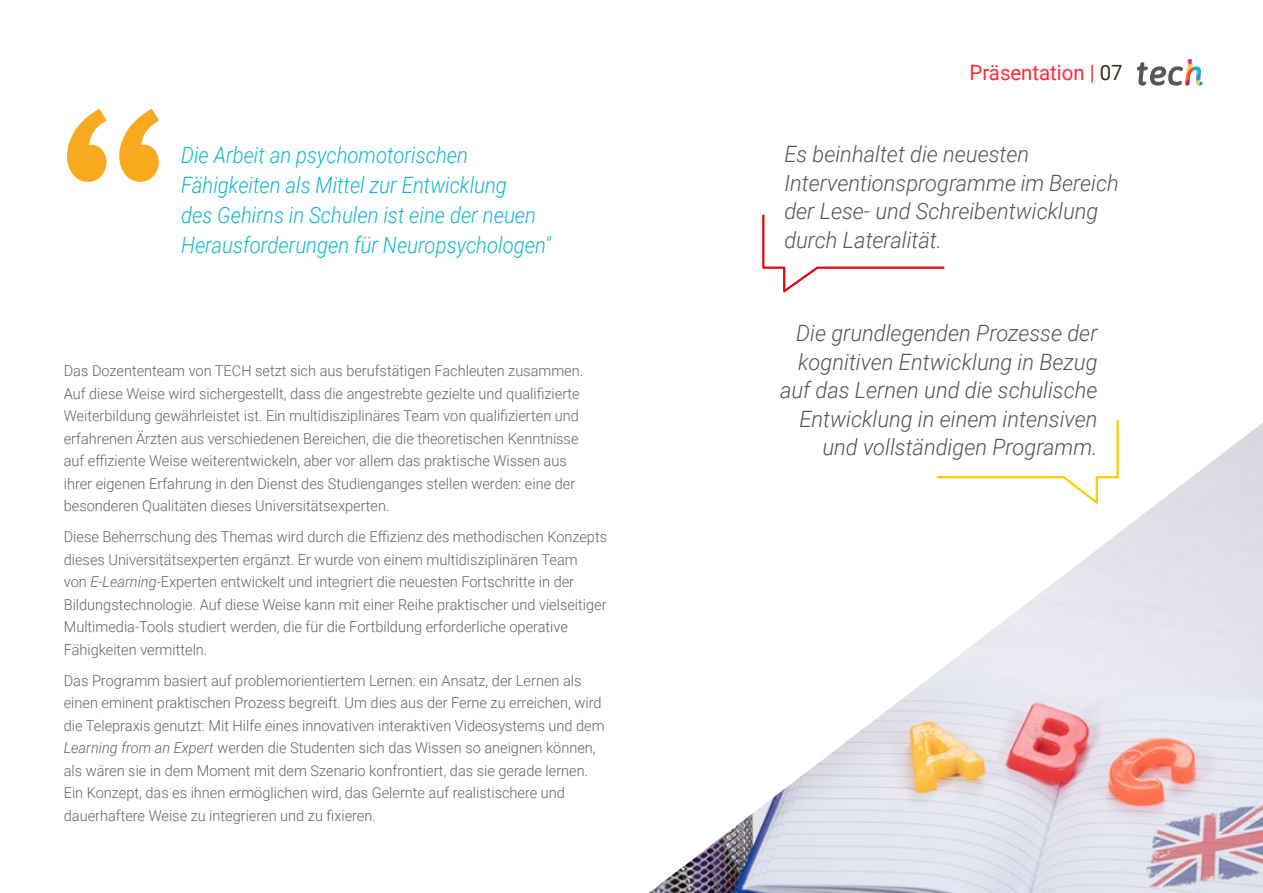
<style>
.page{position:relative;width:1263px;height:893px;background:#fff}
.page>*{position:absolute;margin:0;border:0;box-sizing:border-box;transform-origin:0 0}
.t1{font:italic 300 22.5px/28.5px "Roboto";color:#52555b;text-align:right}
.t2{font:italic 300 22.5px/30px "Roboto";color:#0fb6cf;scale:.9 1}
.t3{font:21px "Roboto";color:#ff293a}
.t4{font:300 15px/22.5px "Roboto";color:#61646a}
.s1{font-style:italic}
.s2{color:#312e20}
</style>
<div class="page">
<svg style="left:67px;top:109px;width:92px;height:73px"></svg>
<img style="left:649px;top:422px;width:614px;height:471px">
<svg style="left:762px;top:214px;width:183px;height:79px"></svg>
<svg style="left:1137px;top:59px;width:65px;height:27px"></svg>
<h1 class="t2" style="left:181px;top:139px;width:412px">Die Arbeit an psychomotorischen Fähigkeiten als Mittel zur Entwicklung<br>des Gehirns in Schulen ist eine der neuen Herausforderungen für Neuropsychologen"</h1>
<p class="t4" style="left:64px;top:359px;width:521px">Das Dozententeam von TECH setzt sich aus berufstätigen Fachleuten zusammen.<br>Auf diese Weise wird sichergestellt, dass die angestrebte gezielte und qualifizierte Weiterbildung gewährleistet ist. Ein multidisziplinäres Team von qualifizierten und erfahrenen Ärzten aus verschiedenen Bereichen, die die theoretischen Kenntnisse auf effiziente Weise weiterentwickeln, aber vor allem das praktische Wissen aus ihrer eigenen Erfahrung in den Dienst des Studienganges stellen werden: eine der besonderen Qualitäten dieses Universitätsexperten.</p>
<p class="t4" style="left:64px;top:525px;width:545px">Diese Beherrschung des Themas wird durch die Effizienz des methodischen Konzepts dieses Universitätsexperten ergänzt. Er wurde von einem multidisziplinären Team<br>von <span class="s1">E-Learning</span>-Experten entwickelt und integriert die neuesten Fortschritte in der Bildungstechnologie. Auf diese Weise kann mit einer Reihe praktischer und vielseitiger Multimedia-Tools studiert werden, die für die Fortbildung erforderliche operative Fähigkeiten vermitteln.</p>
<p class="t4" style="left:64px;top:668px;width:542px">Das Programm basiert auf problemorientiertem Lernen: ein Ansatz, der Lernen als einen eminent praktischen Prozess begreift. Um dies aus der Ferne zu erreichen, wird die Telepraxis genutzt: Mit Hilfe eines innovativen interaktiven Videosystems und dem <span class="s1">Learning from an Expert</span> werden die Studenten sich das Wissen so aneignen können, als wären sie in dem Moment mit dem Szenario konfrontiert, das sie gerade lernen.<br>Ein Konzept, das es ihnen ermöglichen wird, das Gelernte auf realistischere und dauerhaftere Weise zu integrieren und zu fixieren.</p>
<h2 class="t3" style="left:969px;top:57px;width:155px">Präsentation | <span class="s2">07</span></h2>
<h1 class="t1" style="left:784px;top:139px;width:336px;text-align:left">Es beinhaltet die neuesten<br>Interventionsprogramme im Bereich der Lese- und Schreibentwicklung durch Lateralität.</h1>
<h1 class="t1" style="left:780px;top:318px;width:319px">Die grundlegenden Prozesse der kognitiven Entwicklung in Bezug auf das Lernen und die schulische<br>Entwicklung in einem intensiven und vollständigen Programm.</h1>
</div>
